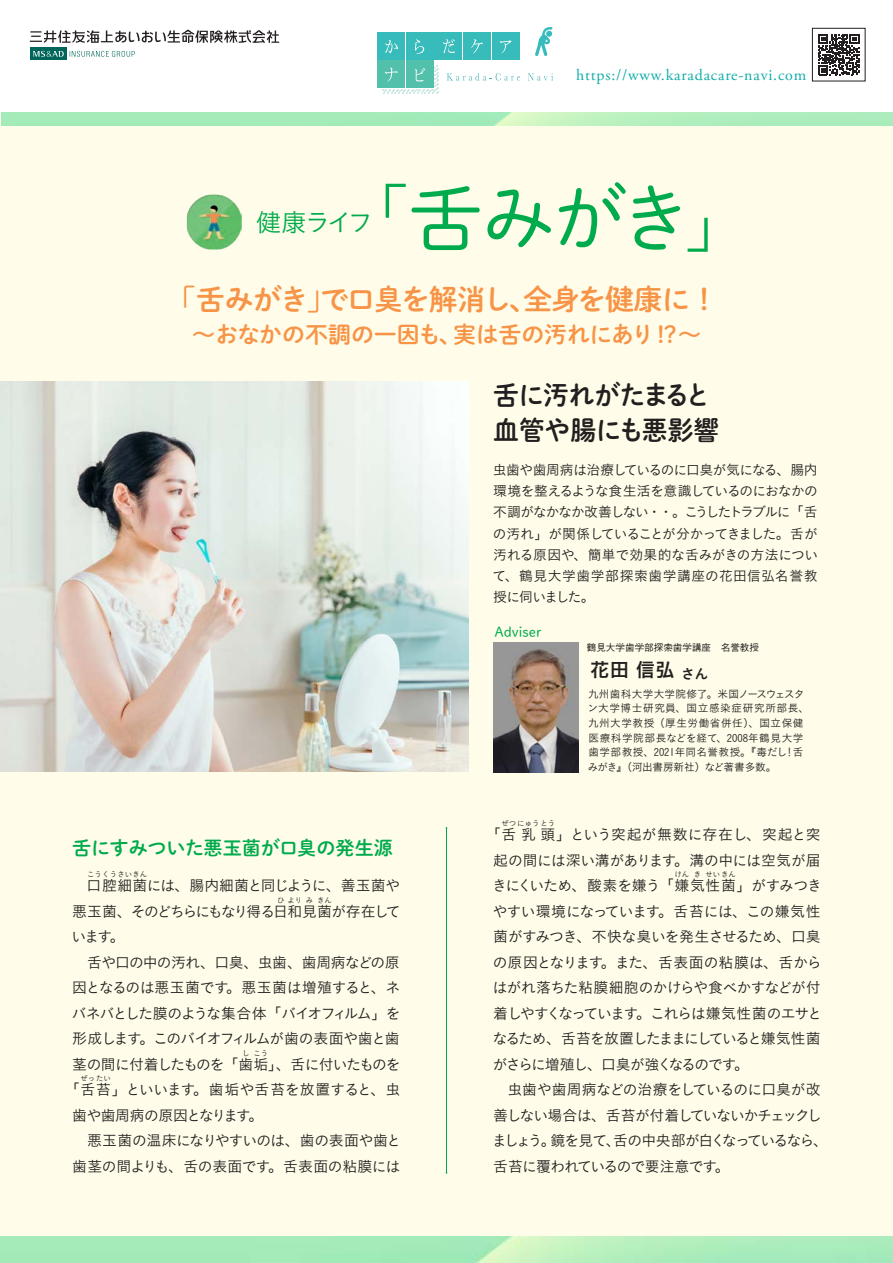
<style>
.page{position:relative;width:893px;height:1263px;background:#fff}
.page>*{position:absolute;margin:0;border:0;box-sizing:border-box;transform-origin:0 0}
.t1{font:74.4px "Shuei M Go Std L";color:#00ab4d}
.t2{font:28.65px "Shuei M Go Std B";letter-spacing:-.045em;color:#f79447}
.t3{font:26.55px "Shuei M Go Std B";letter-spacing:-.02em;color:#231f20}
.t4{font:25.5px "Koburina Go Std N W3";letter-spacing:-.105em;color:#00ab4d}
.t5{font:22.95px "Shuei M Go Std B";letter-spacing:-.005em;color:#f79447}
.t6{font:19.5px "Koburina Go Std N W6";color:#231f20}
.小見出し{font:19.2px "Shuei M Go Std B";letter-spacing:-.005em;color:#00ab4d}
.t7{font:15.9px "Adobe Garamond Pro";letter-spacing:.05em;color:#10aea9}
.本文{font:14.85px/25.5px "Koburina Go Std N W3";letter-spacing:-.06em;color:#231f20;text-align:justify}
.本文-2{font:14.85px/25.5px "Koburina Go Std N W3";letter-spacing:-.03em;color:#231f20}
.本文-3{font:14.85px/25.5px "Koburina Go Std N W3";letter-spacing:-.025em;color:#231f20;text-align:right}
.本文-4{font:14.85px "Koburina Go Std N W3";letter-spacing:-.11em;color:#231f20}
.本文-5{font:14.85px "Koburina Go Std N W3";color:#231f20}
.本文-6{font:14.85px "Koburina Go Std N W3";letter-spacing:-.02em;color:#231f20}
.本文-7{font:14.85px "Koburina Go Std N W3";letter-spacing:.015em;color:#231f20}
.t8{font:13.8px/21.3px "Koburina Go Std N W3";letter-spacing:.005em;color:#231f20;text-align:justify}
.t9{font:13.8px "Shuei M Go Std L";color:#00ab4d}
.t10{font:10.65px/14.7px "Koburina Go Std N W3";letter-spacing:.03em;color:#231f20}
.t11{font:500 9.6px "Gothic BBB Pr 6 N";color:#231f20}
.本文-8{font:7.5px "Koburina Go Std N W3";color:#231f20}
.s1{font-family:"Koburina Go Std N W1"}
.s2{font-family:"Shuei M Go Std L"}
</style>
<div class="page">
<div style="left:0;top:116px;width:893px;height:1136px;background:#fffde9"></div>
<hr style="left:446px;top:828px;width:1px;height:345px;background:#00ab4d">
<img style="left:0;top:382px;width:469px;height:390px">
<img style="left:494px;top:642px;width:84px;height:130px">
<img style="left:187px;top:195px;width:55px;height:55px">
<svg style="left:535px;top:27px;width:17px;height:29px"></svg>
<div style="left:377px;top:32px;width:28px;height:27px;background:#38bcbb"></div>
<div style="left:406px;top:32px;width:27px;height:27px;background:#38bcbb"></div>
<div style="left:377px;top:61px;width:28px;height:27px;background:#52c0ab"></div>
<div style="left:406px;top:61px;width:27px;height:27px;background:#52c0ab"></div>
<div style="left:435px;top:32px;width:27px;height:27px;background:#38bcbb"></div>
<div style="left:463px;top:32px;width:28px;height:27px;background:#38bcbb"></div>
<div style="left:492px;top:32px;width:27px;height:27px;background:#38bcbb"></div>
<svg style="left:447px;top:73px;width:73px;height:8px"></svg>
<svg style="left:528px;top:73px;width:25px;height:8px"></svg>
<svg style="left:385px;top:40px;width:13px;height:13px"></svg>
<svg style="left:415px;top:39px;width:9px;height:15px"></svg>
<svg style="left:443px;top:39px;width:12px;height:14px"></svg>
<svg style="left:471px;top:39px;width:12px;height:15px"></svg>
<svg style="left:500px;top:40px;width:11px;height:13px"></svg>
<svg style="left:382px;top:66px;width:56px;height:27px"></svg>
<svg style="left:818px;top:34px;width:41px;height:41px"></svg>
<div style="left:812px;top:28px;width:53px;height:53px;border:1px solid #231f20"></div>
<svg style="left:70px;top:51px;width:65px;height:6px"></svg>
<div style="left:30px;top:48px;width:36px;height:12px;background:#006659"></div>
<svg style="left:33px;top:51px;width:31px;height:6px"></svg>
<svg style="left:30px;top:30px;width:249px;height:13px"></svg>
<p class="t7" style="left:576px;top:65px;width:232px">https://www.karadacare-navi.com</p>
<p class="t4" style="left:256px;top:203px;width:119px">健康ライフ</p>
<p class="t1" style="left:335px;top:164px;width:424px"><span class="s1">「</span>舌みがき<span class="s1">」</span></p>
<p class="t2" style="left:167px;top:278px;width:552px"><span class="s2">「</span>舌みがき<span class="s2">」</span>で口臭を解消し、全身を健康に ！</p>
<p class="t5" style="left:192px;top:317px;width:510px">～おなかの不調の一因も、実は舌の汚れにあり !?～</p>
<p class="t3" style="left:493px;top:375px;width:219px">舌に汚れがたまると</p>
<p class="t3" style="left:493px;top:410px;width:227px">血管や腸にも悪影響</p>
<p class="t8" style="left:493px;top:459px;width:327px">虫歯や歯周病は治療しているのに口臭が気になる、腸内環境を整えるような食生活を意識しているのにおなかの不調がなかなか改善しない・・。こうしたトラブルに「舌の汚れ」が関係していることが分かってきました。舌が汚れる原因や、簡単で効果的な舌みがきの方法について、鶴見大学歯学部探索歯学講座の花田信弘名誉教授に伺いました。</p>
<p class="小見出し" style="left:72px;top:833px;width:322px">舌にすみついた悪玉菌が口臭の発生源</p>
<p class="本文-6" style="left:87px;top:874px;width:315px">口腔細菌には、腸内細菌と同じように、善玉菌や</p>
<p class="本文-8" style="left:87px;top:869px;width:62px">こうくうさいきん</p>
<p class="本文-4" style="left:72px;top:900px;width:330px">悪玉菌、そのどちらにもなり得る日和見菌が存在して</p>
<p class="本文-8" style="left:277px;top:894px;width:27px">ひより</p>
<p class="本文-8" style="left:306px;top:894px;width:9px">み</p>
<p class="本文-8" style="left:317px;top:894px;width:16px">きん</p>
<p class="本文" style="left:72px;top:924px;width:54px">います。</p>
<p class="本文" style="left:72px;top:949px;width:330px;text-indent:15px">舌や口の中の汚れ、口臭、虫歯、歯周病などの原因となるのは悪玉菌です。悪玉菌は増殖すると、ネバネバとした膜のような集合体「バイオフィルム」を形成します。このバイオフィルムが歯の表面や歯と歯茎の間に付着したものを「歯垢」、舌に付いたものを</p>
<p class="本文-8" style="left:242px;top:1047px;width:9px">し</p>
<p class="本文-8" style="left:253px;top:1047px;width:16px">こう</p>
<p class="本文-5" style="left:65px;top:1078px;width:337px">「舌苔」といいます。歯垢や舌苔を放置すると、虫</p>
<p class="本文-8" style="left:81px;top:1073px;width:32px">ぜったい</p>
<p class="本文" style="left:72px;top:1102px;width:193px">歯や歯周病の原因となります。</p>
<p class="本文-3" style="left:72px;top:1128px;width:331px">悪玉菌の温床になりやすいのは、歯の表面や歯と歯茎の間よりも、舌の表面です。舌表面の粘膜には</p>
<p class="t9" style="left:494px;top:622px;width:49px">Adviser</p>
<p class="t11" style="left:587px;top:639px;width:174px">鶴見大学歯学部探索歯学講座　名誉教授</p>
<p class="t6" style="left:590px;top:655px;width:120px">花田 信弘 <sub>さん</sub></p>
<p class="t10" style="left:587px;top:686px;width:223px">九州歯科大学大学院修了。米国ノースウェスタン大学博士研究員、国立感染症研究所部長、九州大学教授（厚生労働省併任）、国立保健医療科学院部長などを経て、2008年鶴見大学歯学部教授、2021年同名誉教授。『毒だし！舌みがき』（河出書房新社）など著書多数。</p>
<p class="本文-8" style="left:502px;top:818px;width:55px">ぜつにゅうとう</p>
<p class="本文-2" style="left:492px;top:847px;width:331px">起の間には深い溝があります。溝の中には空気が届きにくいため、酸素を嫌う「嫌気性菌」がすみつき</p>
<p class="本文-7" style="left:486px;top:823px;width:336px">「舌乳頭」という突起が無数に存在し、突起と突</p>
<p class="本文-8" style="left:674px;top:869px;width:16px">けん</p>
<p class="本文-8" style="left:694px;top:869px;width:9px">き</p>
<p class="本文-8" style="left:705px;top:869px;width:32px">せいきん</p>
<p class="本文" style="left:493px;top:898px;width:331px">やすい環境になっています。舌苔には、この嫌気性菌がすみつき、不快な臭いを発生させるため、口臭の原因となります。また、舌表面の粘膜は、舌からはがれ落ちた粘膜細胞のかけらや食べかすなどが付着しやすくなっています。これらは嫌気性菌のエサとなるため、舌苔を放置したままにしていると嫌気性菌がさらに増殖し、口臭が強くなるのです。</p>
<p class="本文" style="left:492px;top:1077px;width:338px;text-align:left;text-indent:15px">虫歯や歯周病などの治療をしているのに口臭が改善しない場合は、舌苔が付着していないかチェックしましょう。鏡を見て、舌の中央部が白くなっているなら、舌苔に覆われているので要注意です。</p>
</div>
